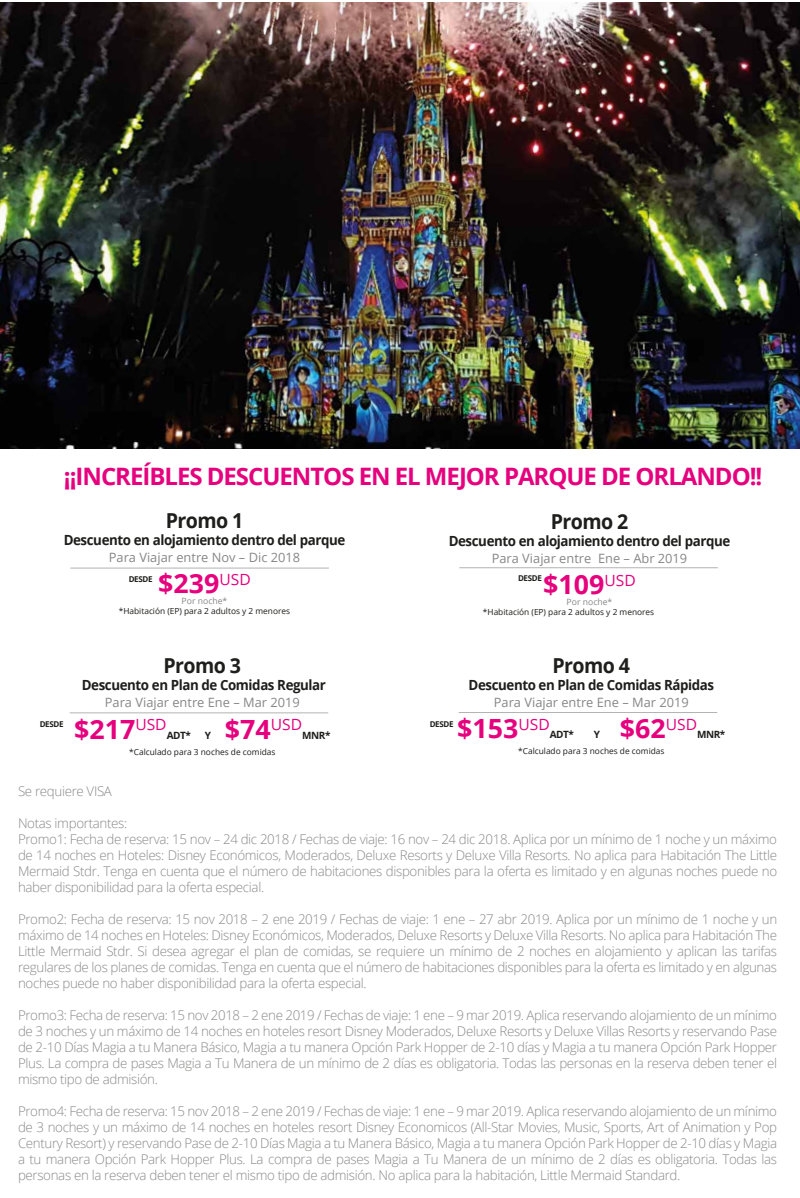
<style>
.page{position:relative;width:800px;height:1198px;background:#fff}
.page>*{position:absolute;margin:0;border:0;box-sizing:border-box;transform-origin:0 0}
.t1{font:700 26.4px "Open Sans";color:#e6007d}
.t2{font:700 24px "Open Sans";letter-spacing:-.045em;color:#e6007d}
.t3{font:700 20.6px "Open Sans";letter-spacing:-.03em;color:#1e1e1c;scale:.95 1}
.t4{font:700 14px "Open Sans";letter-spacing:-.03em;color:#1e1e1c;scale:.95 1}
.t5{font:300 13.3px/16px "Open Sans";letter-spacing:-.025em;color:#898988;text-align:justify}
.t6{font:12.8px "Open Sans";color:#878787}
.t7{font:700 10px "Open Sans";letter-spacing:-.045em;color:#1d1d1b}
.t8{font:8.6px "Open Sans";color:#878787}
.t9{font:8.3px "Open Sans";color:#1d1d1b}
.t10{font:700 8px "Open Sans";letter-spacing:-.045em;color:#1d1d1b}
</style>
<div class="page">
<hr style="left:70px;top:567px;width:259px;height:1px;background:#b3b3b2">
<hr style="left:459px;top:567px;width:259px;height:1px;background:#b3b3b2">
<hr style="left:70px;top:712px;width:258px;height:1px;background:#b3b3b2">
<hr style="left:459px;top:712px;width:258px;height:1px;background:#b3b3b2">
<img style="left:0;top:3px;width:800px;height:445px">
<h2 class="t2" style="left:64px;top:459px;width:700px">¡¡INCREÍBLES DESCUENTOS EN EL MEJOR PARQUE DE ORLANDO!!</h2>
<h3 class="t3" style="left:166px;top:506px;width:83px">Promo 1</h3>
<p class="t4" style="left:64px;top:529px;width:298px">Descuento en alojamiento dentro del parque</p>
<p class="t6" style="left:109px;top:548px;width:193px">Para Viajar entre Nov – Dic 2018</p>
<h1 class="t1" style="left:158px;top:565px;width:94px">$239<sup>USD</sup></h1>
<p class="t8" style="left:182px;top:594px;width:47px">Por noche*</p>
<p class="t9" style="left:119px;top:605px;width:173px">*Habitación (EP) para 2 adultos y 2 menores</p>
<h3 class="t3" style="left:551px;top:507px;width:83px">Promo 2</h3>
<p class="t4" style="left:449px;top:530px;width:298px">Descuento en alojamiento dentro del parque</p>
<p class="t6" style="left:492px;top:549px;width:197px">Para Viajar entre Ene – Abr 2019</p>
<h1 class="t1" style="left:543px;top:566px;width:94px">$109<sup>USD</sup></h1>
<p class="t8" style="left:567px;top:595px;width:47px">Por noche*</p>
<p class="t9" style="left:483px;top:606px;width:173px">*Habitación (EP) para 2 adultos y 2 menores</p>
<p class="t10" style="left:129px;top:573px;width:25px">DESDE</p>
<p class="t10" style="left:518px;top:572px;width:25px">DESDE</p>
<h3 class="t3" style="left:553px;top:651px;width:83px">Promo 4</h3>
<p class="t4" style="left:469px;top:674px;width:260px">Descuento en Plan de Comidas Rápidas</p>
<p class="t6" style="left:494px;top:693px;width:196px">Para Viajar entre Ene – Mar 2019</p>
<h1 class="t1" style="left:457px;top:710px;width:94px">$153<sup>USD</sup></h1>
<h3 class="t3" style="left:164px;top:651px;width:83px">Promo 3</h3>
<p class="t4" style="left:82px;top:675px;width:259px">Descuento en Plan de Comidas Regular</p>
<p class="t6" style="left:105px;top:693px;width:196px">Para Viajar entre Ene – Mar 2019</p>
<h1 class="t1" style="left:74px;top:710px;width:94px">$217<sup>USD</sup></h1>
<h1 class="t1" style="left:620px;top:710px;width:79px">$62<sup>USD</sup></h1>
<h1 class="t1" style="left:225px;top:710px;width:79px">$74<sup>USD</sup></h1>
<p class="t10" style="left:40px;top:718px;width:25px">DESDE</p>
<p class="t10" style="left:430px;top:718px;width:25px">DESDE</p>
<p class="t7" style="left:550px;top:727px;width:26px">ADT*</p>
<p class="t7" style="left:594px;top:727px;width:8px">Y</p>
<p class="t7" style="left:697px;top:727px;width:30px">MNR*</p>
<p class="t7" style="left:167px;top:727px;width:26px">ADT*</p>
<p class="t7" style="left:205px;top:727px;width:8px">Y</p>
<p class="t7" style="left:302px;top:727px;width:30px">MNR*</p>
<p class="t9" style="left:129px;top:745px;width:148px">*Calculado para 3 noches de comidas</p>
<p class="t9" style="left:518px;top:745px;width:148px">*Calculado para 3 noches de comidas</p>
<p class="t5" style="left:18px;top:782px;width:95px">Se requiere VISA</p>
<p class="t5" style="left:18px;top:814px;width:761px;text-align:left">Notas importantes:<br>Promo1: Fecha de reserva: 15 nov – 24 dic 2018 / Fechas de viaje: 16 nov – 24 dic 2018. Aplica por un mínimo de 1 noche y un máximo de 14 noches en Hoteles: Disney Económicos, Moderados, Deluxe Resorts y Deluxe Villa Resorts. No aplica para Habitación The Little Mermaid Stdr. Tenga en cuenta que el número de habitaciones disponibles para la oferta es limitado y en algunas noches puede no haber disponibilidad para la oferta especial.</p>
<p class="t5" style="left:18px;top:910px;width:761px">Promo2: Fecha de reserva: 15 nov 2018 – 2 ene 2019 / Fechas de viaje: 1 ene – 27 abr 2019. Aplica por un mínimo de 1 noche y un máximo de 14 noches en Hoteles: Disney Económicos, Moderados, Deluxe Resorts y Deluxe Villa Resorts. No aplica para Habitación The Little Mermaid Stdr. Si desea agregar el plan de comidas, se requiere un mínimo de 2 noches en alojamiento y aplican las tarifas regulares de los planes de comidas. Tenga en cuenta que el número de habitaciones disponibles para la oferta es limitado y en algunas noches puede no haber disponibilidad para la oferta especial.</p>
<p class="t5" style="left:18px;top:1006px;width:761px">Promo3: Fecha de reserva: 15 nov 2018 – 2 ene 2019 / Fechas de viaje: 1 ene – 9 mar 2019. Aplica reservando alojamiento de un mínimo de 3 noches y un máximo de 14 noches en hoteles resort Disney Moderados, Deluxe Resorts y Deluxe Villas Resorts y reservando Pase de 2-10 Días Magia a tu Manera Básico, Magia a tu manera Opción Park Hopper de 2-10 días y Magia a tu manera Opción Park Hopper Plus. La compra de pases Magia a Tu Manera de un mínimo de 2 días es obligatoria. Todas las personas en la reserva deben tener el mismo tipo de admisión.</p>
<p class="t5" style="left:18px;top:1102px;width:761px">Promo4: Fecha de reserva: 15 nov 2018 – 2 ene 2019 / Fechas de viaje: 1 ene – 9 mar 2019. Aplica reservando alojamiento de un mínimo de 3 noches y un máximo de 14 noches en hoteles resort Disney Economicos (All-Star Movies, Music, Sports, Art of Animation y Pop Century Resort) y reservando Pase de 2-10 Días Magia a tu Manera Básico, Magia a tu manera Opción Park Hopper de 2-10 días y Magia a tu manera Opción Park Hopper Plus. La compra de pases Magia a Tu Manera de un mínimo de 2 días es obligatoria. Todas las personas en la reserva deben tener el mismo tipo de admisión. No aplica para la habitación, Little Mermaid Standard.</p>
</div>
